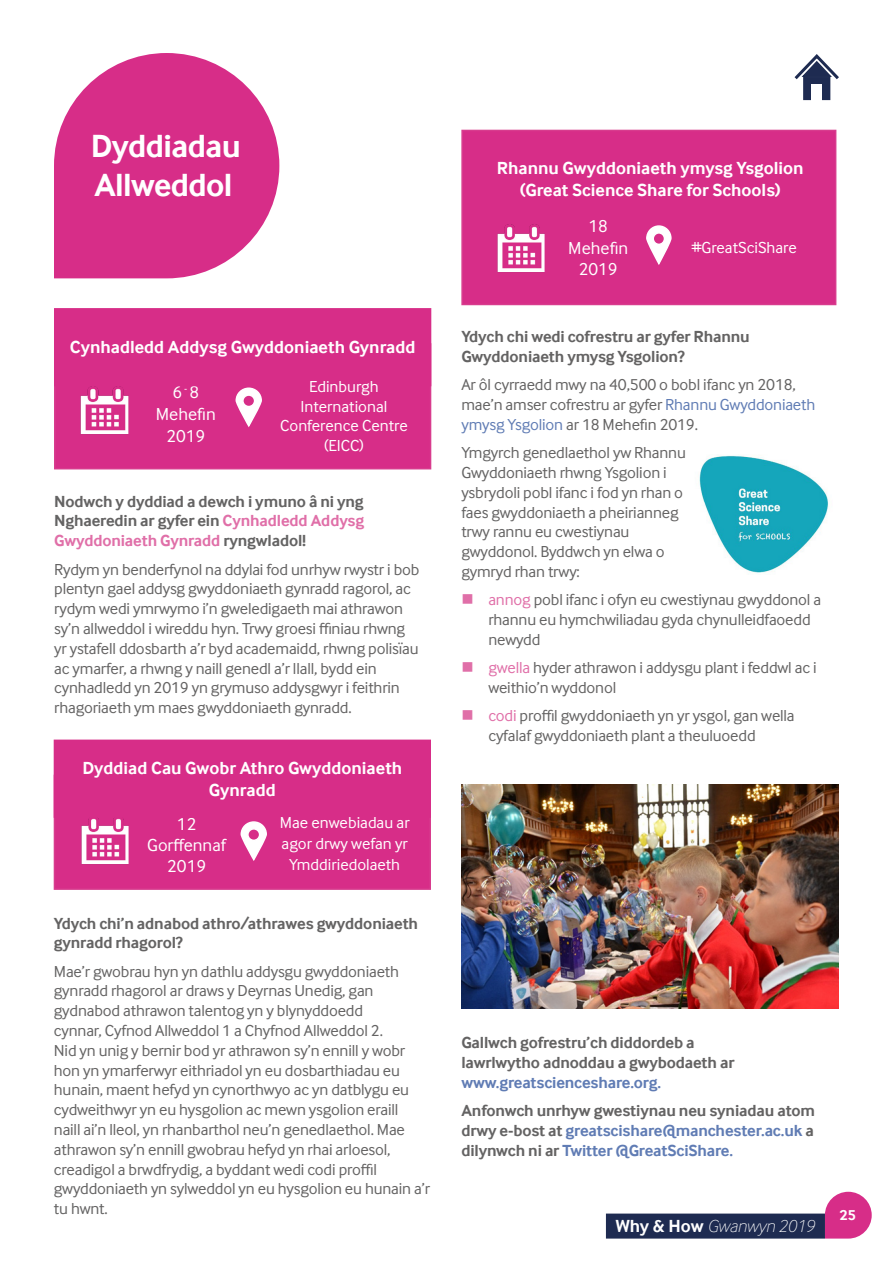
<style>
.page{position:relative;width:893px;height:1263px;background:#fff}
.page>*{position:absolute;margin:0;border:0;box-sizing:border-box;transform-origin:0 0}
.t1{font:700 33px/39px "Inter Face";letter-spacing:-.02em;color:#fff}
.t2{font:700 18px/21.6px "Inter Face";color:#fff;text-align:center}
.t3{font:18px/21.6px "Inter Face";color:#fff;text-align:center}
.t4{font:italic 100 18px "Inter Face";color:#fff}
.t5{font:16.5px/19.8px "Inter Face";letter-spacing:-.01em;color:#646363}
.t6{font:700 16.5px/19.8px "Inter Face";letter-spacing:-.01em;color:#646363}
.t7{font:16.5px/19.8px "Inter Face";color:#fff;text-align:center}
.t8{font:700 16.5px "Inter Face";letter-spacing:-.01em;color:#607cb4}
.t9{font:700 15px "Inter Face";color:#fff}
.s1{color:#e06fa8}
.s2{color:#607cb4}
.s3{font-weight:700;font-style:normal}
</style>
<div class="page">
<svg style="left:794px;top:54px;width:45px;height:28px"></svg>
<div style="left:803px;top:76px;width:27px;height:24px;background:#1e2b51"></div>
<div style="left:811px;top:84px;width:11px;height:21px;background:#fff"></div>
<svg style="left:54px;top:53px;width:225px;height:225px;fill:#d72d88"></svg>
<svg style="left:825px;top:1192px;width:47px;height:46px;background:#dd4e9a"></svg>
<div style="left:607px;top:1214px;width:217px;height:24px;background:#1e2b51"></div>
<div style="left:606px;top:1213px;width:219px;height:25px;border:2px solid #1e2b51"></div>
<div style="left:54px;top:343px;width:377px;height:126px;background:#d72d88;border:2px solid #d83c8e"></div>
<img style="left:80px;top:386px;width:49px;height:49px">
<div style="left:56px;top:310px;width:374px;height:75px;background:#d72d88"></div>
<div style="left:54px;top:308px;width:377px;height:78px;border:3px solid #d72d88"></div>
<svg style="left:236px;top:388px;width:25px;height:38px"></svg>
<div style="left:236px;top:387px;width:26px;height:40px;border:2px solid #fff;border-radius:12px"></div>
<div style="left:243px;top:395px;width:12px;height:11px;background:#d72d88;border-radius:50%"></div>
<div style="left:242px;top:394px;width:13px;height:13px;border:2px solid #fff;border-radius:50%"></div>
<div style="left:461px;top:130px;width:375px;height:175px;background:#d72d88;border:2px solid #d83c8e"></div>
<img style="left:497px;top:224px;width:48px;height:49px">
<svg style="left:647px;top:226px;width:24px;height:38px"></svg>
<div style="left:646px;top:225px;width:26px;height:39px;border:2px solid #fff;border-radius:12px"></div>
<div style="left:653px;top:233px;width:11px;height:11px;background:#d72d88;border-radius:50%"></div>
<div style="left:652px;top:232px;width:13px;height:13px;border:2px solid #fff;border-radius:50%"></div>
<img style="left:461px;top:785px;width:378px;height:223px">
<div style="left:54px;top:775px;width:377px;height:115px;background:#d72d88;border:2px solid #d83c8e"></div>
<img style="left:81px;top:818px;width:48px;height:47px">
<div style="left:55px;top:741px;width:374px;height:75px;background:#d72d88"></div>
<div style="left:54px;top:739px;width:377px;height:79px;border:3px solid #d72d88"></div>
<svg style="left:241px;top:822px;width:25px;height:37px"></svg>
<div style="left:241px;top:821px;width:26px;height:39px;border:2px solid #fff;border-radius:12px"></div>
<div style="left:248px;top:829px;width:12px;height:11px;background:#d72d88;border-radius:50%"></div>
<div style="left:247px;top:828px;width:13px;height:13px;border:2px solid #fff;border-radius:50%"></div>
<img style="left:699px;top:455px;width:130px;height:118px">
<h1 class="t1" style="left:91px;top:127px;width:152px">Dyddiadau<br>Allweddol</h1>
<p class="t2" style="left:70px;top:336px;width:347px">Cynhadledd Addysg Gwyddoniaeth Gynradd</p>
<p class="t7" style="left:280px;top:376px;width:129px">Edinburgh<br>International<br>Conference Centre (EICC)</p>
<p class="t3" style="left:156px;top:381px;width:61px">6 <sup>-</sup> 8<br>Mehefin<br>2019</p>
<p class="t6" style="left:54px;top:491px;width:312px;text-align:justify">Nodwch y dyddiad a dewch i ymuno â ni yng Nghaeredin ar gyfer ein <span class="s1">Cynhadledd Addysg Gwyddoniaeth Gynradd</span> ryngwladol!</p>
<p class="t5" style="left:54px;top:559px;width:367px">Rydym yn benderfynol na ddylai fod unrhyw rwystr i bob plentyn gael addysg gwyddoniaeth gynradd ragorol, ac rydym wedi ymrwymo i’n gweledigaeth mai athrawon sy’n allweddol i wireddu hyn. Trwy groesi ffiniau rhwng yr ystafell ddosbarth a’r byd academaidd, rhwng polisïau ac ymarfer, a rhwng y naill genedl a’r llall, bydd ein cynhadledd yn 2019 yn grymuso addysgwyr i feithrin rhagoriaeth ym maes gwyddoniaeth gynradd.</p>
<p class="t2" style="left:82px;top:757px;width:321px">Dyddiad Cau Gwobr Athro Gwyddoniaeth<br>Gynradd</p>
<p class="t7" style="left:280px;top:811px;width:131px;line-height:21px">Mae enwebiadau ar agor drwy wefan yr<br>Ymddiriedolaeth</p>
<p class="t3" style="left:147px;top:813px;width:80px;line-height:21px">12<br>Gorffennaf<br>2019</p>
<p class="t6" style="left:54px;top:913px;width:366px">Ydych chi’n adnabod athro/athrawes gwyddoniaeth gynradd rhagorol?</p>
<p class="t5" style="left:54px;top:961px;width:378px">Mae’r gwobrau hyn yn dathlu addysgu gwyddoniaeth gynradd rhagorol ar draws y Deyrnas Unedig, gan gydnabod athrawon talentog yn y blynyddoedd<br>cynnar, Cyfnod Allweddol 1 a Chyfnod Allweddol 2.<br>Nid yn unig y bernir bod yr athrawon sy’n ennill y wobr hon yn ymarferwyr eithriadol yn eu dosbarthiadau eu hunain, maent hefyd yn cynorthwyo ac yn datblygu eu cydweithwyr yn eu hysgolion ac mewn ysgolion eraill<br>naill ai’n lleol, yn rhanbarthol neu’n genedlaethol. Mae athrawon sy’n ennill gwobrau hefyd yn rhai arloesol, creadigol a brwdfrydig, a byddant wedi codi proffil gwyddoniaeth yn sylweddol yn eu hysgolion eu hunain a’r tu hwnt.</p>
<p class="t2" style="left:497px;top:158px;width:308px">Rhannu Gwyddoniaeth ymysg Ysgolion (Great Science Share for Schools)</p>
<p class="t3" style="left:568px;top:215px;width:61px">18<br>Mehefin<br>2019</p>
<p class="t7" style="left:692px;top:237px;width:106px">#GreatSciShare</p>
<p class="t6" style="left:461px;top:327px;width:290px">Ydych chi wedi cofrestru ar gyfer Rhannu<br>Gwyddoniaeth ymysg Ysgolion?</p>
<p class="t5" style="left:461px;top:375px;width:355px">Ar ôl cyrraedd mwy na 40,500 o bobl ifanc yn 2018, mae’n amser cofrestru ar gyfer <span class="s2">Rhannu Gwyddoniaeth ymysg Ysgolion</span> ar 18 Mehefin 2019.</p>
<p class="t5" style="left:461px;top:443px;width:226px">Ymgyrch genedlaethol yw Rhannu<br>Gwyddoniaeth rhwng Ysgolion i ysbrydoli pobl ifanc i fod yn rhan o faes gwyddoniaeth a pheirianneg trwy rannu eu cwestiynau gwyddonol. Byddwch yn elwa o gymryd rhan trwy:</p>
<p class="t5" style="left:488px;top:590px;width:334px"><span class="s1">annog</span> pobl ifanc i ofyn eu cwestiynau gwyddonol a rhannu eu hymchwiliadau gyda chynulleidfaoedd newydd</p>
<p class="t5" style="left:488px;top:658px;width:330px"><span class="s1">gwella</span> hyder athrawon i addysgu plant i feddwl ac i weithio’n wyddonol</p>
<p class="t5" style="left:488px;top:706px;width:308px"><span class="s1">codi</span> proffil gwyddoniaeth yn yr ysgol, gan wella cyfalaf gwyddoniaeth plant a theuluoedd</p>
<p class="t6" style="left:461px;top:1033px;width:275px">Gallwch gofrestru’ch diddordeb a lawrlwytho adnoddau a gwybodaeth ar</p>
<p class="t8" style="left:461px;top:1073px;width:201px">www.greatscienceshare.org.</p>
<p class="t6" style="left:461px;top:1100px;width:355px;text-align:justify">Anfonwch unrhyw gwestiynau neu syniadau atom drwy e-bost at <span class="s2">greatscishare@manchester.ac.uk</span> a dilynwch ni ar <span class="s2">Twitter @GreatSciShare.</span></p>
<p class="t4" style="left:616px;top:1216px;width:200px"><span class="s3">Why &amp; How</span> Gwanwyn 2019</p>
<p class="t9" style="left:839px;top:1206px;width:18px">25</p>
</div>
